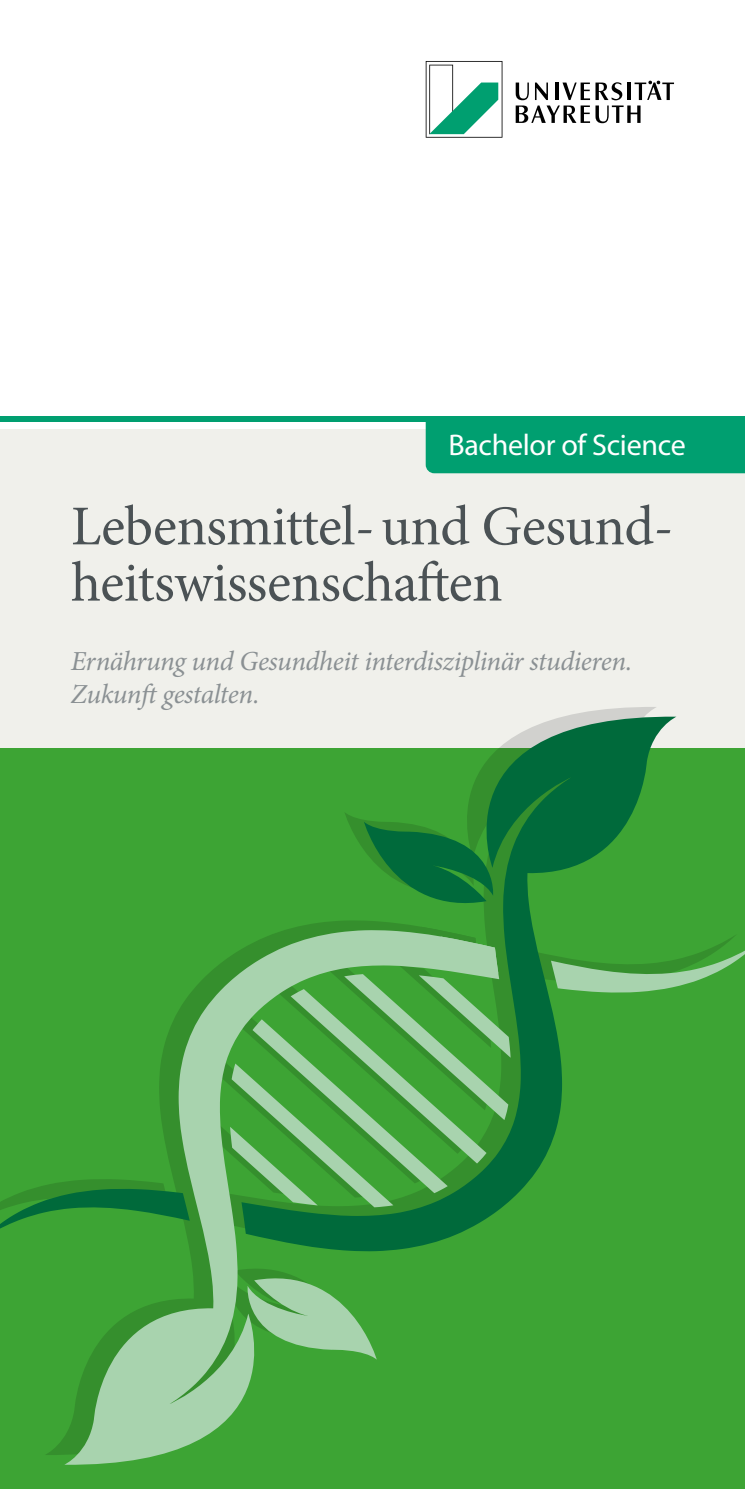
<style>
.page{position:relative;width:745px;height:1489px;background:#fff}
.page>*{position:absolute;margin:0;border:0;box-sizing:border-box;transform-origin:0 0}
.t1{font:56.25px/56.2px "Minion Pro";letter-spacing:-.01em;color:#4b5255}
.t2{font:30px "Myriad Pro";letter-spacing:-.01em;color:#fff}
.t3{font:italic 27.5px/33px "Minion Pro";letter-spacing:-.02em;color:#8a9093}
</style>
<div class="page">
<div style="left:0;top:429px;width:744px;height:319px;background:#f0f0eb"></div>
<div style="left:0;top:416px;width:744px;height:6px;background:#009f70"></div>
<svg style="left:425px;top:61px;width:77px;height:77px"></svg>
<svg style="left:515px;top:83px;width:74px;height:40px"></svg>
<svg style="left:595px;top:81px;width:78px;height:42px"></svg>
<div style="left:425px;top:422px;width:319px;height:51px;background:#009f70"></div>
<div style="left:0;top:748px;width:744px;height:740px;background:#3da434"></div>
<svg style="left:0;top:1182px;width:64px;height:47px"></svg>
<svg style="left:303px;top:714px;width:373px;height:496px"></svg>
<svg style="left:344px;top:812px;width:154px;height:105px"></svg>
<svg style="left:531px;top:934px;width:213px;height:58px"></svg>
<svg style="left:64px;top:973px;width:435px;height:492px"></svg>
<svg style="left:210px;top:926px;width:300px;height:281px"></svg>
<svg style="left:222px;top:1253px;width:154px;height:106px"></svg>
<p class="t2" style="left:448px;top:426px;width:239px">Bachelor of Science</p>
<p class="t1" style="left:71px;top:498px;width:603px">Lebensmittel- und Gesund&shy;heitswissenschaften</p>
<p class="t3" style="left:71px;top:645px;width:562px">Ernährung und Gesundheit interdisziplinär studieren.<br>Zukunft gestalten.</p>
</div>
